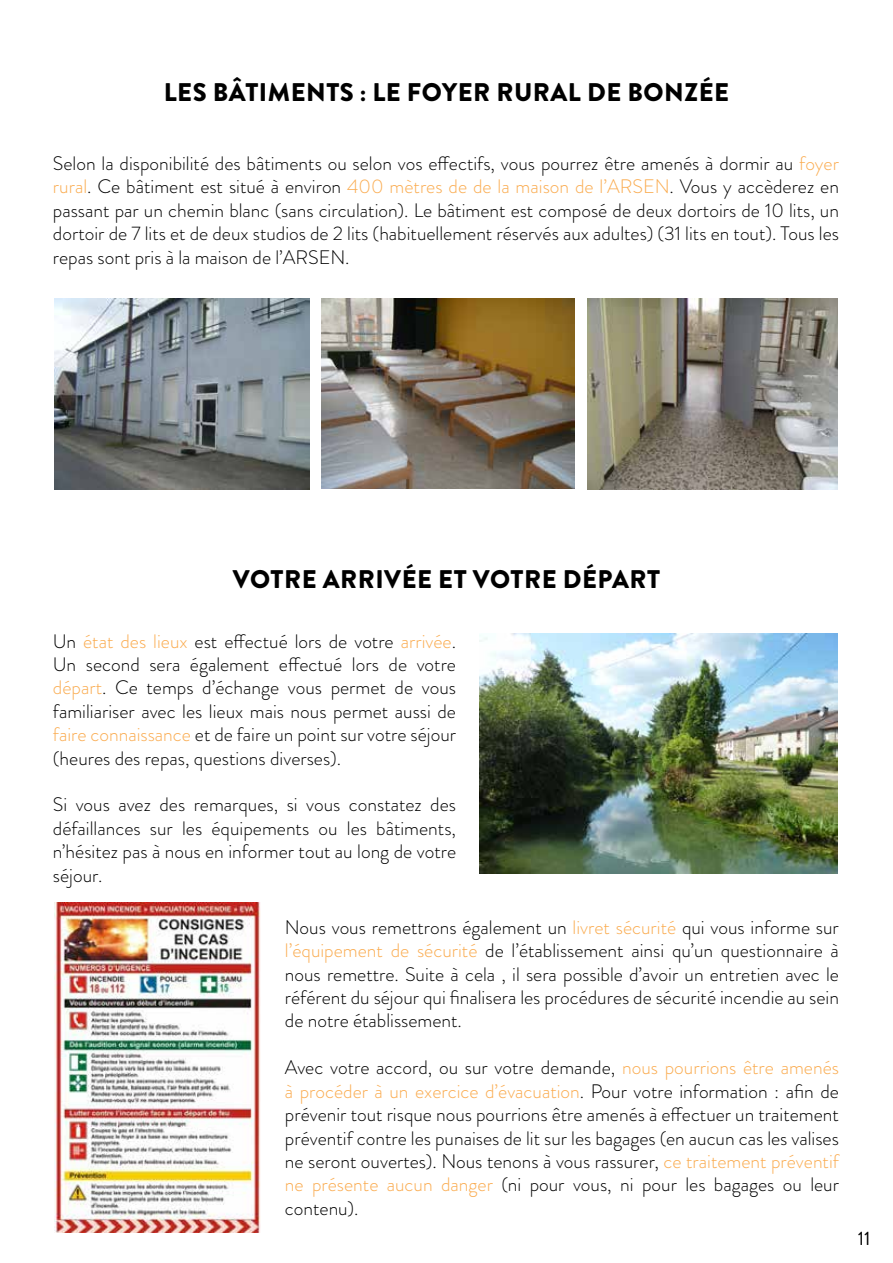
<style>
.page{position:relative;width:893px;height:1263px;background:#fff}
.page>*{position:absolute;margin:0;border:0;box-sizing:border-box;transform-origin:0 0}
.t1{font:900 25.5px "Brandon Grotesque";letter-spacing:.02em;color:#000}
.t2{font:300 19.5px/23.4px "Brandon Grotesque";color:#000;text-align:justify}
.t3{font:19.5px "Brandon Grotesque";color:#000}
.s1{color:#faab4f}
</style>
<div class="page">
<img style="left:479px;top:634px;width:359px;height:239px">
<img style="left:54px;top:902px;width:206px;height:330px">
<img style="left:54px;top:298px;width:255px;height:191px">
<img style="left:321px;top:298px;width:254px;height:190px">
<img style="left:587px;top:299px;width:251px;height:190px">
<h1 class="t1" style="left:164px;top:74px;width:567px">LES BÂTIMENTS : LE FOYER RURAL DE BONZÉE</h1>
<p class="t2" style="left:53px;top:152px;width:788px">Selon la disponibilité des bâtiments ou selon vos effectifs, vous pourrez être amenés à dormir au <span class="s1">foyer rural</span>. Ce bâtiment est situé à environ <span class="s1">400 mètres de de la maison de l’ARSEN</span>. Vous y accèderez en passant par un chemin blanc (sans circulation). Le bâtiment est composé de deux dortoirs de 10 lits, un dortoir de 7 lits et de deux studios de 2 lits (habituellement réservés aux adultes) (31 lits en tout). Tous les repas sont pris à la maison de l’ARSEN.</p>
<h1 class="t1" style="left:233px;top:561px;width:429px">VOTRE ARRIVÉE ET VOTRE DÉPART</h1>
<p class="t2" style="left:53px;top:629px;width:405px">Un <span class="s1">état des lieux</span> est effectué lors de votre <span class="s1">arrivée</span>.<br>Un second sera également effectué lors de votre <span class="s1">départ</span>. Ce temps d’échange vous permet de vous familiariser avec les lieux mais nous permet aussi de <span class="s1">faire connaissance</span> et de faire un point sur votre séjour (heures des repas, questions diverses).</p>
<p class="t2" style="left:53px;top:793px;width:405px">Si vous avez des remarques, si vous constatez des défaillances sur les équipements ou les bâtiments, n’hésitez pas à nous en informer tout au long de votre séjour.</p>
<p class="t2" style="left:285px;top:915px;width:556px">Nous vous remettrons également un <span class="s1">livret sécurité</span> qui vous informe sur <span class="s1">l’équipement de sécurité</span> de l’établissement ainsi qu’un questionnaire à nous remettre. Suite à cela , il sera possible d’avoir un entretien avec le référent du séjour qui finalisera les procédures de sécurité incendie au sein de notre établissement.</p>
<p class="t2" style="left:285px;top:1056px;width:556px">Avec votre accord, ou sur votre demande, <span class="s1">nous pourrions être amenés à procéder à un exercice d’évacuation</span>. Pour votre information : afin de prévenir tout risque nous pourrions être amenés à effectuer un traitement préventif contre les punaises de lit sur les bagages (en aucun cas les valises ne seront ouvertes). Nous tenons à vous rassurer, <span class="s1">ce traitement préventif ne présente aucun danger</span> (ni pour vous, ni pour les bagages ou leur contenu).</p>
<p class="t3" style="left:858px;top:1224px;width:14px">11</p>
</div>
